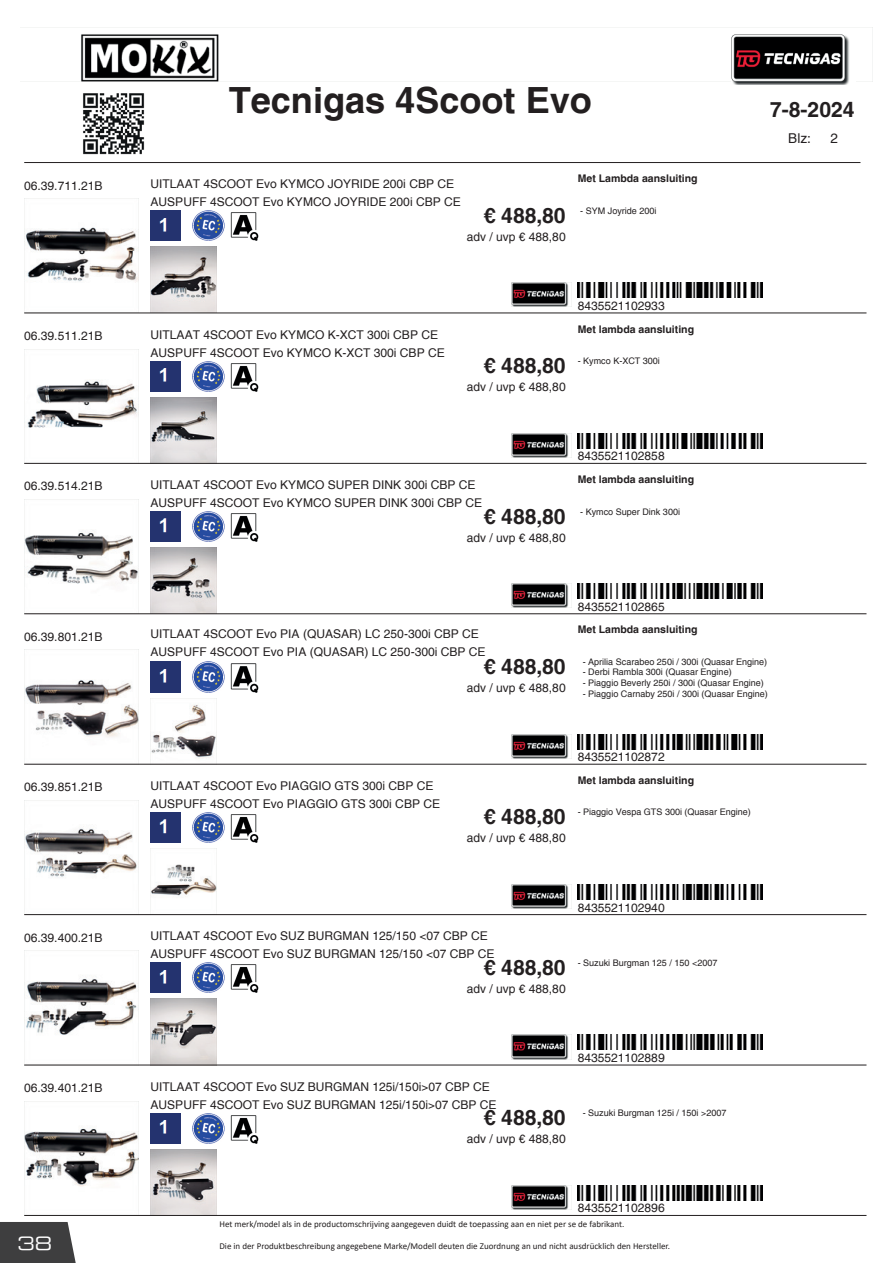
<style>
.page{position:relative;width:893px;height:1263px;background:#fff}
.page>*{position:absolute;margin:0;border:0;box-sizing:border-box;transform-origin:0 0}
.t1{font:700 36.15px "Helvetica";color:#231f20}
.t2{font:700 21px "Helvetica";color:#231f20}
.t3{font:18px "Eurostile Extended Two";color:#fff}
.t4{font:13.5px "Helvetica";color:#231f20}
.t5{font:12px/18px "Helvetica";color:#231f20}
.t6{font:700 10.5px "Helvetica";color:#231f20}
.t7{font:9px "Helvetica";color:#231f20}
.t8{font:9px "Calibri";color:#231f20}
.t9{font:9px "Calibri";color:#221f1f}
</style>
<div class="page">
<div style="left:0;top:1222px;width:76px;height:41px;background:#3e3e3f"></div>
<img style="left:81px;top:34px;width:138px;height:47px">
<hr style="left:24px;top:162px;width:836px;height:1px;background:#231f20">
<img style="left:512px;top:283px;width:60px;height:24px">
<img style="left:24px;top:200px;width:115px;height:113px">
<img style="left:151px;top:247px;width:66px;height:66px">
<img style="left:578px;top:283px;width:185px;height:15px">
<img style="left:151px;top:211px;width:30px;height:30px">
<img style="left:193px;top:211px;width:31px;height:30px">
<img style="left:230px;top:212px;width:29px;height:29px">
<hr style="left:24px;top:313px;width:842px;height:1px;background:#231f20">
<img style="left:512px;top:433px;width:60px;height:24px">
<img style="left:24px;top:349px;width:115px;height:114px">
<img style="left:151px;top:397px;width:66px;height:66px">
<img style="left:578px;top:433px;width:185px;height:15px">
<img style="left:151px;top:361px;width:30px;height:30px">
<img style="left:193px;top:361px;width:31px;height:30px">
<img style="left:230px;top:363px;width:29px;height:28px">
<hr style="left:24px;top:463px;width:842px;height:1px;background:#231f20">
<img style="left:512px;top:584px;width:60px;height:24px">
<img style="left:24px;top:499px;width:115px;height:113px">
<img style="left:151px;top:548px;width:66px;height:65px">
<img style="left:578px;top:584px;width:185px;height:15px">
<img style="left:151px;top:511px;width:30px;height:31px">
<img style="left:193px;top:511px;width:31px;height:31px">
<img style="left:230px;top:513px;width:29px;height:29px">
<hr style="left:24px;top:613px;width:842px;height:1px;background:#231f20">
<img style="left:512px;top:734px;width:60px;height:24px">
<img style="left:24px;top:651px;width:115px;height:113px">
<img style="left:151px;top:698px;width:66px;height:66px">
<img style="left:578px;top:734px;width:185px;height:15px">
<img style="left:151px;top:662px;width:30px;height:30px">
<img style="left:193px;top:662px;width:31px;height:30px">
<img style="left:230px;top:663px;width:29px;height:29px">
<hr style="left:24px;top:764px;width:842px;height:1px;background:#231f20">
<img style="left:512px;top:884px;width:60px;height:24px">
<img style="left:24px;top:800px;width:115px;height:113px">
<img style="left:151px;top:848px;width:66px;height:63px">
<img style="left:578px;top:884px;width:185px;height:15px">
<img style="left:151px;top:812px;width:30px;height:30px">
<img style="left:193px;top:812px;width:31px;height:30px">
<img style="left:230px;top:814px;width:29px;height:28px">
<hr style="left:24px;top:914px;width:842px;height:1px;background:#231f20">
<img style="left:512px;top:1035px;width:56px;height:24px">
<img style="left:24px;top:952px;width:115px;height:113px">
<img style="left:151px;top:999px;width:66px;height:66px">
<img style="left:578px;top:1035px;width:185px;height:15px">
<img style="left:151px;top:963px;width:30px;height:30px">
<img style="left:193px;top:963px;width:31px;height:30px">
<img style="left:230px;top:964px;width:29px;height:29px">
<hr style="left:24px;top:1065px;width:842px;height:1px;background:#231f20">
<img style="left:512px;top:1185px;width:60px;height:24px">
<img style="left:24px;top:1101px;width:115px;height:114px">
<img style="left:151px;top:1149px;width:66px;height:66px">
<img style="left:578px;top:1185px;width:185px;height:15px">
<img style="left:151px;top:1113px;width:30px;height:30px">
<img style="left:193px;top:1113px;width:31px;height:30px">
<img style="left:230px;top:1115px;width:29px;height:28px">
<hr style="left:24px;top:1215px;width:842px;height:1px;background:#231f20">
<img style="left:83px;top:93px;width:62px;height:62px">
<img style="left:731px;top:34px;width:118px;height:51px">
<h1 class="t1" style="left:229px;top:78px;width:365px">Tecnigas 4Scoot Evo</h1>
<p class="t5" style="left:24px;top:176px;width:80px">06.39.711.21B</p>
<p class="t5" style="left:151px;top:175px;width:312px">UITLAAT 4SCOOT Evo KYMCO JOYRIDE 200i CBP CE<br>AUSPUFF 4SCOOT Evo KYMCO JOYRIDE 200i CBP CE</p>
<h2 class="t2" style="left:484px;top:202px;width:83px">€ 488,80</h2>
<p class="t5" style="left:467px;top:228px;width:100px">adv / uvp € 488,80</p>
<p class="t6" style="left:578px;top:172px;width:121px">Met Lambda aansluiting</p>
<p class="t7" style="left:580px;top:205px;width:78px">- SYM Joyride 200i</p>
<p class="t5" style="left:24px;top:327px;width:80px">06.39.511.21B</p>
<p class="t5" style="left:151px;top:325px;width:296px">UITLAAT 4SCOOT Evo KYMCO K-XCT 300i CBP CE<br>AUSPUFF 4SCOOT Evo KYMCO K-XCT 300i CBP CE</p>
<h2 class="t2" style="left:484px;top:353px;width:83px">€ 488,80</h2>
<p class="t5" style="left:467px;top:378px;width:100px">adv / uvp € 488,80</p>
<p class="t5" style="left:578px;top:297px;width:88px">8435521102933</p>
<p class="t6" style="left:578px;top:322px;width:118px">Met lambda aansluiting</p>
<p class="t7" style="left:578px;top:356px;width:84px">- Kymco K-XCT 300i</p>
<p class="t5" style="left:24px;top:477px;width:80px">06.39.514.21B</p>
<p class="t5" style="left:151px;top:476px;width:333px">UITLAAT 4SCOOT Evo KYMCO SUPER DINK 300i CBP CE<br>AUSPUFF 4SCOOT Evo KYMCO SUPER DINK 300i CBP CE</p>
<h2 class="t2" style="left:484px;top:503px;width:83px">€ 488,80</h2>
<p class="t5" style="left:467px;top:528px;width:100px">adv / uvp € 488,80</p>
<p class="t5" style="left:578px;top:447px;width:88px">8435521102858</p>
<p class="t6" style="left:578px;top:473px;width:118px">Met lambda aansluiting</p>
<p class="t7" style="left:580px;top:506px;width:101px">- Kymco Super Dink 300i</p>
<h2 class="t2" style="left:770px;top:97px;width:86px">7-8-2024</h2>
<p class="t4" style="left:788px;top:130px;width:24px">Blz:</p>
<p class="t4" style="left:830px;top:130px;width:9px">2</p>
<p class="t5" style="left:24px;top:628px;width:80px">06.39.801.21B</p>
<p class="t5" style="left:151px;top:625px;width:336px">UITLAAT 4SCOOT Evo PIA (QUASAR) LC 250-300i CBP CE<br>AUSPUFF 4SCOOT Evo PIA (QUASAR) LC 250-300i CBP CE</p>
<h2 class="t2" style="left:484px;top:654px;width:83px">€ 488,80</h2>
<p class="t5" style="left:467px;top:679px;width:100px">adv / uvp € 488,80</p>
<p class="t5" style="left:578px;top:598px;width:88px">8435521102865</p>
<p class="t6" style="left:578px;top:623px;width:121px">Met Lambda aansluiting</p>
<p class="t7" style="left:583px;top:656px;width:186px">- Aprilia Scarabeo 250i / 300i (Quasar Engine)</p>
<p class="t7" style="left:583px;top:667px;width:150px">- Derbi Rambla 300i (Quasar Engine)</p>
<p class="t7" style="left:583px;top:678px;width:183px">- Piaggio Beverly 250i / 300i (Quasar Engine)</p>
<p class="t7" style="left:583px;top:688px;width:187px">- Piaggio Carnaby 250i / 300i (Quasar Engine)</p>
<p class="t5" style="left:24px;top:778px;width:80px">06.39.851.21B</p>
<p class="t5" style="left:151px;top:777px;width:291px">UITLAAT 4SCOOT Evo PIAGGIO GTS 300i CBP CE<br>AUSPUFF 4SCOOT Evo PIAGGIO GTS 300i CBP CE</p>
<h2 class="t2" style="left:484px;top:804px;width:83px">€ 488,80</h2>
<p class="t5" style="left:467px;top:829px;width:100px">adv / uvp € 488,80</p>
<p class="t5" style="left:578px;top:748px;width:88px">8435521102872</p>
<p class="t6" style="left:578px;top:774px;width:118px">Met lambda aansluiting</p>
<p class="t7" style="left:578px;top:807px;width:175px">- Piaggio Vespa GTS 300i (Quasar Engine)</p>
<p class="t5" style="left:24px;top:928px;width:80px">06.39.400.21B</p>
<p class="t5" style="left:151px;top:927px;width:346px">UITLAAT 4SCOOT Evo SUZ BURGMAN 125/150 &lt;07 CBP CE<br>AUSPUFF 4SCOOT Evo SUZ BURGMAN 125/150 &lt;07 CBP CE</p>
<h2 class="t2" style="left:484px;top:954px;width:83px">€ 488,80</h2>
<p class="t5" style="left:467px;top:980px;width:100px">adv / uvp € 488,80</p>
<p class="t5" style="left:578px;top:898px;width:88px">8435521102940</p>
<p class="t7" style="left:578px;top:957px;width:141px">- Suzuki Burgman 125 / 150 &lt;2007</p>
<p class="t5" style="left:24px;top:1079px;width:80px">06.39.401.21B</p>
<p class="t5" style="left:151px;top:1077px;width:348px">UITLAAT 4SCOOT Evo SUZ BURGMAN 125i/150i&gt;07 CBP CE<br>AUSPUFF 4SCOOT Evo SUZ BURGMAN 125i/150i&gt;07 CBP CE</p>
<h2 class="t2" style="left:484px;top:1105px;width:83px">€ 488,80</h2>
<p class="t5" style="left:467px;top:1130px;width:100px">adv / uvp € 488,80</p>
<p class="t5" style="left:578px;top:1049px;width:88px">8435521102889</p>
<p class="t7" style="left:583px;top:1108px;width:145px">- Suzuki Burgman 125i / 150i &gt;2007</p>
<p class="t5" style="left:578px;top:1199px;width:88px">8435521102896</p>
<h3 class="t3" style="left:17px;top:1231px;width:36px">38</h3>
<p class="t9" style="left:219px;top:1218px;width:407px">Het merk/model als in de productomschrijving aangegeven duidt de toepassing aan en niet per se de fabrikant.</p>
<p class="t8" style="left:219px;top:1239px;width:452px">Die in der Produktbeschreibung angegebene Marke/Modell deuten die Zuordnung an und nicht ausdrücklich den Hersteller.</p>
</div>
